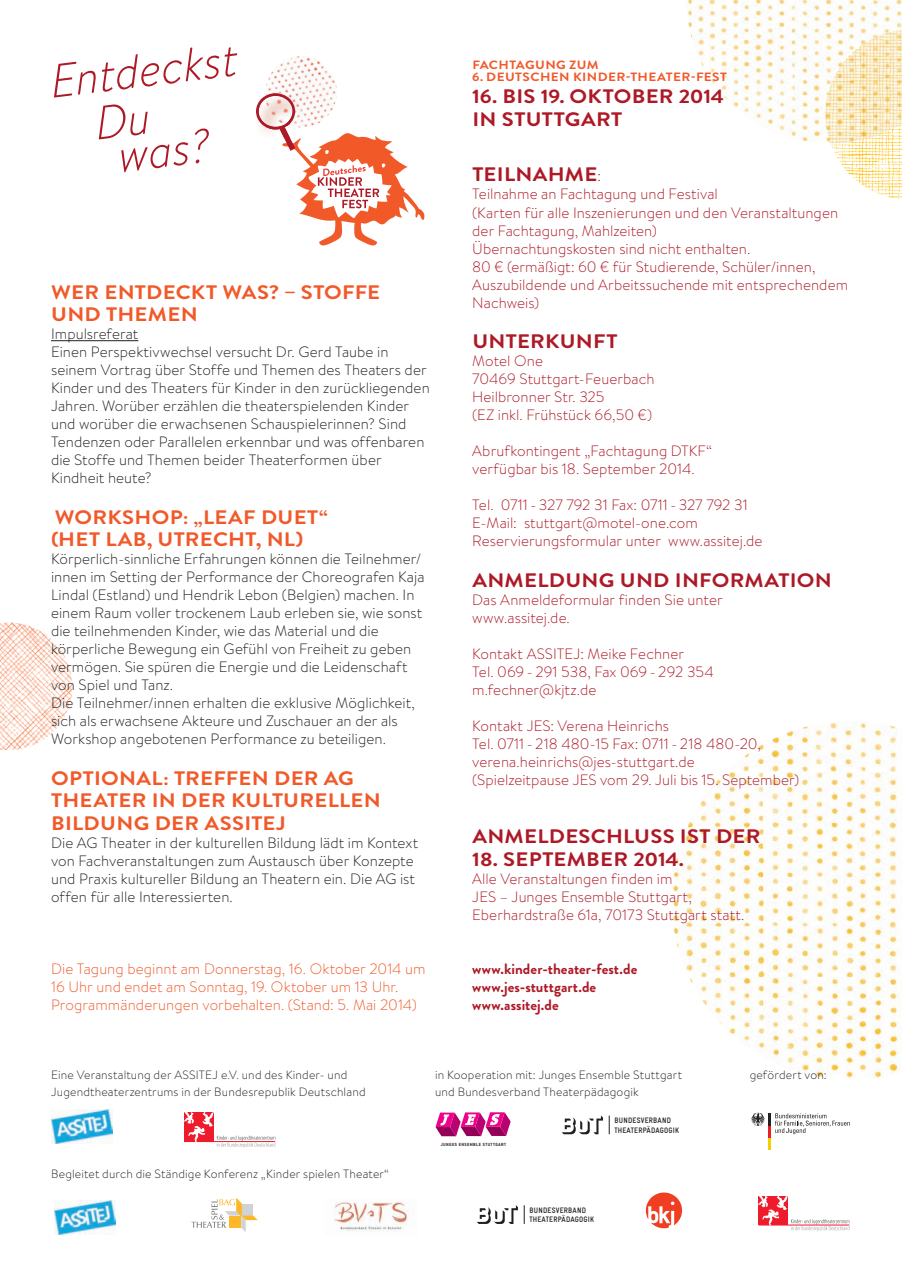
<style>
.page{position:relative;width:902px;height:1272px;background:#fff}
.page>*{position:absolute;margin:0;border:0;box-sizing:border-box;transform-origin:0 0}
.t1{font:italic 300 46.95px/47px "Brandon Text";color:#ad1926}
.t2{font:700 19.5px/22.5px "Brandon Grotesque";letter-spacing:.015em;color:#f15929;scale:1.13 1}
.t3{font:700 19.5px/22.5px "Brandon Grotesque";letter-spacing:.015em;color:#ad1926;scale:1.13 1}
.t4{font:300 15px/18px "Brandon Text";letter-spacing:.005em;color:#231f20}
.t5{font:300 15px/18px "Brandon Text";letter-spacing:.005em;color:#ad1926}
.t6{font:300 15px/18px "Brandon Text";letter-spacing:.005em;color:#f15929}
.t7{font:700 15px/18px "Brandon Grotesque";color:#ad1926}
.t8{font:300 12px "Brandon Text";letter-spacing:.015em;color:#231f20}
.t9{font:700 12px "Brandon Grotesque";letter-spacing:.03em;color:#f15929;scale:1.13 1}
.t10{font:700 7.95px/9.4px "Gravur Condensed";letter-spacing:.02em;color:#231f20}
.t11{font:700 4.95px "Conduit ITC";letter-spacing:.08em;color:#231f20}
.s1{font-family:"Brandon Text";font-weight:300;font-size:15px}
</style>
<div class="page">
<img style="left:734px;top:726px;width:75px;height:46px">
<img style="left:815px;top:722px;width:82px;height:50px">
<img style="left:689px;top:772px;width:165px;height:51px">
<img style="left:855px;top:772px;width:45px;height:306px">
<img style="left:674px;top:823px;width:180px;height:51px">
<img style="left:672px;top:874px;width:183px;height:52px">
<img style="left:674px;top:926px;width:181px;height:51px">
<img style="left:689px;top:977px;width:166px;height:51px">
<img style="left:729px;top:1028px;width:80px;height:43px">
<img style="left:809px;top:1028px;width:46px;height:51px">
<img style="left:0;top:622px;width:72px;height:128px">
<hr style="left:51px;top:340px;width:87px;height:1px;background:#231f20">
<img style="left:830px;top:143px;width:71px;height:56px">
<img style="left:687px;top:0;width:214px;height:48px">
<img style="left:697px;top:48px;width:142px;height:48px">
<img style="left:723px;top:96px;width:16px;height:12px">
<img style="left:742px;top:96px;width:52px;height:41px">
<img style="left:794px;top:96px;width:29px;height:46px">
<img style="left:839px;top:30px;width:62px;height:38px">
<img style="left:825px;top:68px;width:76px;height:75px">
<svg style="left:435px;top:1112px;width:75px;height:24px"></svg>
<img style="left:54px;top:1200px;width:61px;height:34px">
<svg style="left:191px;top:1198px;width:67px;height:33px"></svg>
<svg style="left:645px;top:1192px;width:37px;height:36px"></svg>
<svg style="left:477px;top:1205px;width:41px;height:18px"></svg>
<svg style="left:524px;top:1205px;width:1px;height:18px"></svg>
<svg style="left:758px;top:1196px;width:91px;height:35px"></svg>
<img style="left:334px;top:1202px;width:80px;height:29px">
<svg style="left:751px;top:1112px;width:98px;height:37px"></svg>
<img style="left:266px;top:63px;width:29px;height:30px">
<img style="left:284px;top:56px;width:40px;height:33px">
<img style="left:299px;top:88px;width:6px;height:5px">
<img style="left:305px;top:70px;width:32px;height:23px">
<svg style="left:256px;top:93px;width:169px;height:153px"></svg>
<img style="left:265px;top:95px;width:28px;height:31px">
<svg style="left:561px;top:1115px;width:42px;height:19px"></svg>
<svg style="left:609px;top:1115px;width:1px;height:18px"></svg>
<img style="left:51px;top:1109px;width:61px;height:34px">
<svg style="left:185px;top:1112px;width:90px;height:35px"></svg>
<h1 class="t1" style="left:85px;top:52px;width:150px;text-indent:-39px;rotate:-7deg">Entdeckst<br>Du</h1>
<h1 class="t1" style="left:113px;top:131px;width:94px;rotate:-7deg">was?</h1>
<h2 class="t2" style="left:51px;top:281px;width:292px">WER ENTDECKT WAS? – STOFFE<br>UND THEMEN</h2>
<p class="t4" style="left:51px;top:324px;width:380px">Impulsreferat<br>Einen Perspektivwechsel versucht Dr. Gerd Taube in seinem Vortrag über Stoffe und Themen des Theaters der Kinder und des Theaters für Kinder in den zurückliegenden Jahren. Worüber erzählen die theaterspielenden Kinder und worüber die erwachsenen Schauspielerinnen? Sind Tendenzen oder Parallelen erkennbar und was offenbaren die Stoffe und Themen beider Theaterformen über Kindheit heute?</p>
<h2 class="t2" style="left:51px;top:506px;width:246px">WORKSHOP: „LEAF DUET“ (HET LAB, UTRECHT, NL)</h2>
<p class="t4" style="left:51px;top:549px;width:375px">Körperlich-sinnliche Erfahrungen können die Teilnehmer/ innen im Setting der Performance der Choreografen Kaja Lindal (Estland) und Hendrik Lebon (Belgien) machen. In einem Raum voller trockenem Laub erleben sie, wie sonst die teilnehmenden Kinder, wie das Material und die körperliche Bewegung ein Gefühl von Freiheit zu geben vermögen. Sie spüren die Energie und die Leidenschaft von Spiel und Tanz.<br>Die Teilnehmer/innen erhalten die exklusive Möglichkeit, sich als erwachsene Akteure und Zuschauer an der als Workshop angebotenen Performance zu beteiligen.</p>
<h2 class="t2" style="left:51px;top:767px;width:293px">OPTIONAL: TREFFEN DER AG<br>THEATER IN DER KULTURELLEN<br>BILDUNG DER ASSITEJ</h2>
<p class="t4" style="left:51px;top:833px;width:368px">Die AG Theater in der kulturellen Bildung lädt im Kontext von Fachveranstaltungen zum Austausch über Konzepte und Praxis kultureller Bildung an Theatern ein. Die AG ist offen für alle Interessierten.</p>
<p class="t6" style="left:51px;top:959px;width:376px">Die Tagung beginnt am Donnerstag, 16. Oktober 2014 um<br>16 Uhr und endet am Sonntag, 19. Oktober um 13 Uhr.<br>Programmänderungen vorbehalten. (Stand: 5. Mai 2014)</p>
<p class="t9" style="left:472px;top:56px;width:113px">FACHTAGUNG ZUM</p>
<p class="t9" style="left:472px;top:68px;width:227px">6. DEUTSCHEN KINDER-THEATER-FEST</p>
<h2 class="t3" style="left:472px;top:85px;width:224px">16. BIS 19. OKTOBER 2014<br>IN STUTTGART</h2>
<h2 class="t3" style="left:472px;top:164px;width:115px">TEILNAHME<span class="s1">:</span></h2>
<p class="t5" style="left:472px;top:185px;width:377px">Teilnahme an Fachtagung und Festival<br>(Karten für alle Inszenierungen und den Veranstaltungen der Fachtagung, Mahlzeiten)<br>Übernachtungskosten sind nicht enthalten.<br>80 € (ermäßigt: 60 € für Studierende, Schüler/innen, Auszubildende und Arbeitssuchende mit entsprechendem Nachweis)</p>
<h2 class="t3" style="left:472px;top:330px;width:130px">UNTERKUNFT</h2>
<p class="t5" style="left:472px;top:351px;width:184px">Motel One<br>70469 Stuttgart-Feuerbach<br>Heilbronner Str. 325<br>(EZ inkl. Frühstück 66,50 €)</p>
<p class="t5" style="left:472px;top:441px;width:241px">Abrufkontingent „Fachtagung DTKF“ verfügbar bis 18. September 2014.</p>
<p class="t5" style="left:472px;top:495px;width:292px">Tel. 0711 - 327 792 31 Fax: 0711 - 327 792 31<br>E-Mail: stuttgart@motel-one.com<br>Reservierungsformular unter www.assitej.de</p>
<h2 class="t3" style="left:472px;top:569px;width:319px">ANMELDUNG UND INFORMATION</h2>
<p class="t5" style="left:472px;top:590px;width:252px">Das Anmeldeformular finden Sie unter www.assitej.de.</p>
<p class="t5" style="left:472px;top:644px;width:243px">Kontakt ASSITEJ: Meike Fechner<br>Tel. 069 - 291 538, Fax 069 - 292 354 m.fechner@kjtz.de</p>
<p class="t5" style="left:472px;top:716px;width:328px">Kontakt JES: Verena Heinrichs<br>Tel. 0711 - 218 480-15 Fax: 0711 - 218 480-20, verena.heinrichs@jes-stuttgart.de<br>(Spielzeitpause JES vom 29. Juli bis 15. September)</p>
<h2 class="t3" style="left:472px;top:825px;width:256px">ANMELDESCHLUSS IST DER</h2>
<h2 class="t3" style="left:472px;top:848px;width:189px">18. SEPTEMBER 2014.</h2>
<p class="t5" style="left:472px;top:869px;width:274px">Alle Veranstaltungen finden im<br>JES – Junges Ensemble Stuttgart,<br>Eberhardstraße 61a, 70173 Stuttgart statt.</p>
<p class="t7" style="left:472px;top:959px;width:167px">www.kinder-theater-fest.de www.jes-stuttgart.de www.assitej.de</p>
<p class="t8" style="left:51px;top:1066px;width:298px">Eine Veranstaltung der ASSITEJ e.V. und des Kinder- und</p>
<p class="t8" style="left:435px;top:1066px;width:248px">in Kooperation mit: Junges Ensemble Stuttgart</p>
<p class="t8" style="left:51px;top:1083px;width:316px">Jugendtheaterzentrums in der Bundesrepublik Deutschland</p>
<p class="t8" style="left:435px;top:1083px;width:205px">und Bundesverband Theaterpädagogik</p>
<p class="t8" style="left:51px;top:1165px;width:339px">Begleitet durch die Ständige Konferenz „Kinder spielen Theater“</p>
<p class="t11" style="left:440px;top:1141px;width:67px">JUNGES ENSEMBLE STUTTGART</p>
<p class="t10" style="left:614px;top:1115px;width:66px">BUNDESVERBAND<br>THEATERPÄDAGOGIK</p>
<p class="t10" style="left:529px;top:1205px;width:66px">BUNDESVERBAND<br>THEATERPÄDAGOGIK</p>
<p class="t8" style="left:749px;top:1066px;width:79px">gefördert von:</p>
</div>
